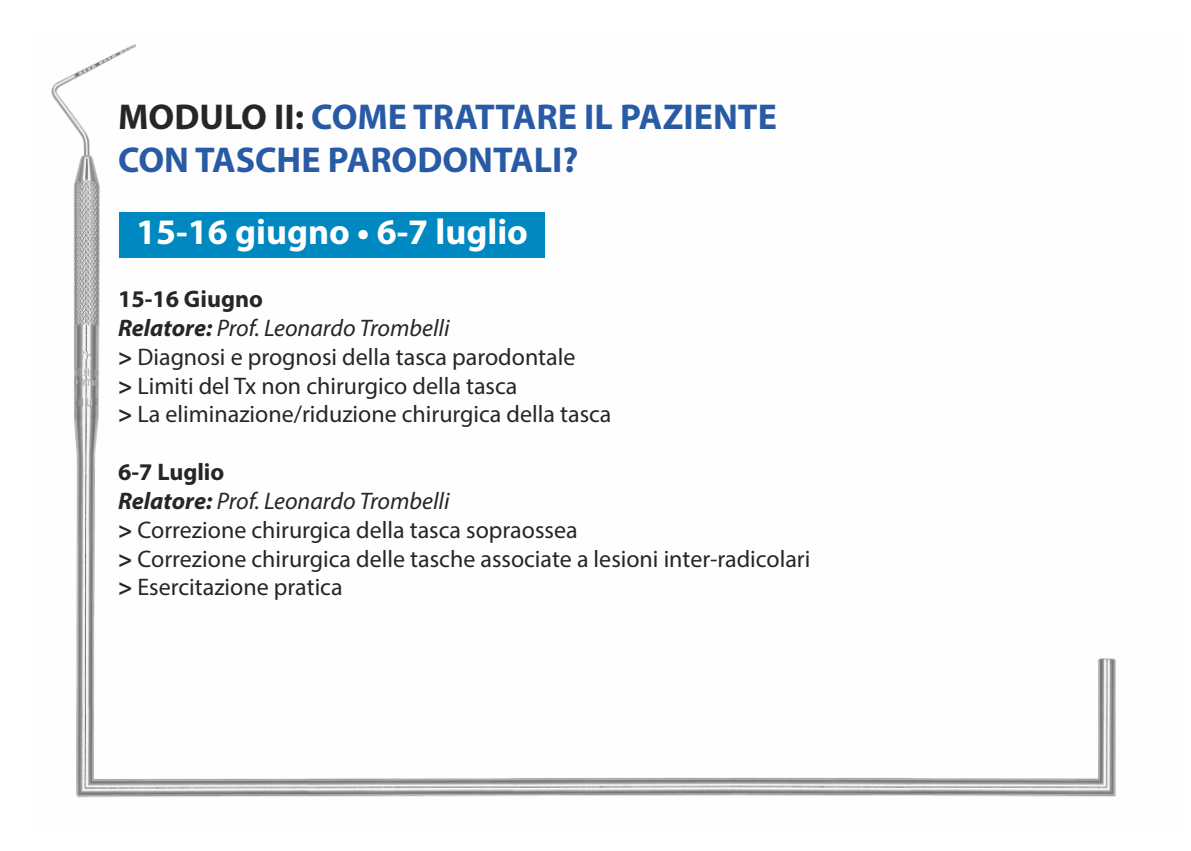
<style>
.page{position:relative;width:1191px;height:851px;background:#fff}
.page>*{position:absolute;margin:0;border:0;box-sizing:border-box;transform-origin:0 0}
.t1{font:700 36px/43.2px "Myriad Pro";color:#295aa6}
.t2{font:700 36px "Myriad Pro";color:#fff}
.t3{font:24px/28.8px "Myriad Pro";color:#272526}
.s1{color:#272526}
.s2{font-weight:700}
.s3{font-weight:700;font-style:italic}
.s4{font-style:italic}
</style>
<div class="page">
<img style="left:51px;top:44px;width:1065px;height:754px">
<div style="left:119px;top:212px;width:425px;height:45px;background:#0088c1"></div>
<h1 class="t1" style="left:118px;top:98px;width:660px"><span class="s1">MODULO II:</span> COME TRATTARE IL PAZIENTE<br>CON TASCHE PARODONTALI?</h1>
<h1 class="t2" style="left:136px;top:218px;width:393px">15-16 giugno • 6-7 luglio</h1>
<p class="t3" style="left:118px;top:286px;width:495px"><span class="s2">15-16 Giugno<br></span><span class="s3">Relatore:</span> <span class="s4">Prof. Leonardo Trombelli<br></span><span class="s2">&gt;</span> Diagnosi e prognosi della tasca parodontale<br><span class="s2">&gt;</span> Limiti del Tx non chirurgico della tasca<br><span class="s2">&gt;</span> La eliminazione/riduzione chirurgica della tasca</p>
<p class="t3" style="left:118px;top:459px;width:694px"><span class="s2">6-7 Luglio<br></span><span class="s3">Relatore:</span> <span class="s4">Prof. Leonardo Trombelli<br></span><span class="s2">&gt;</span> Correzione chirurgica della tasca sopraossea<br><span class="s2">&gt;</span> Correzione chirurgica delle tasche associate a lesioni inter-radicolari <span class="s2">&gt;</span> Esercitazione pratica</p>
</div>
